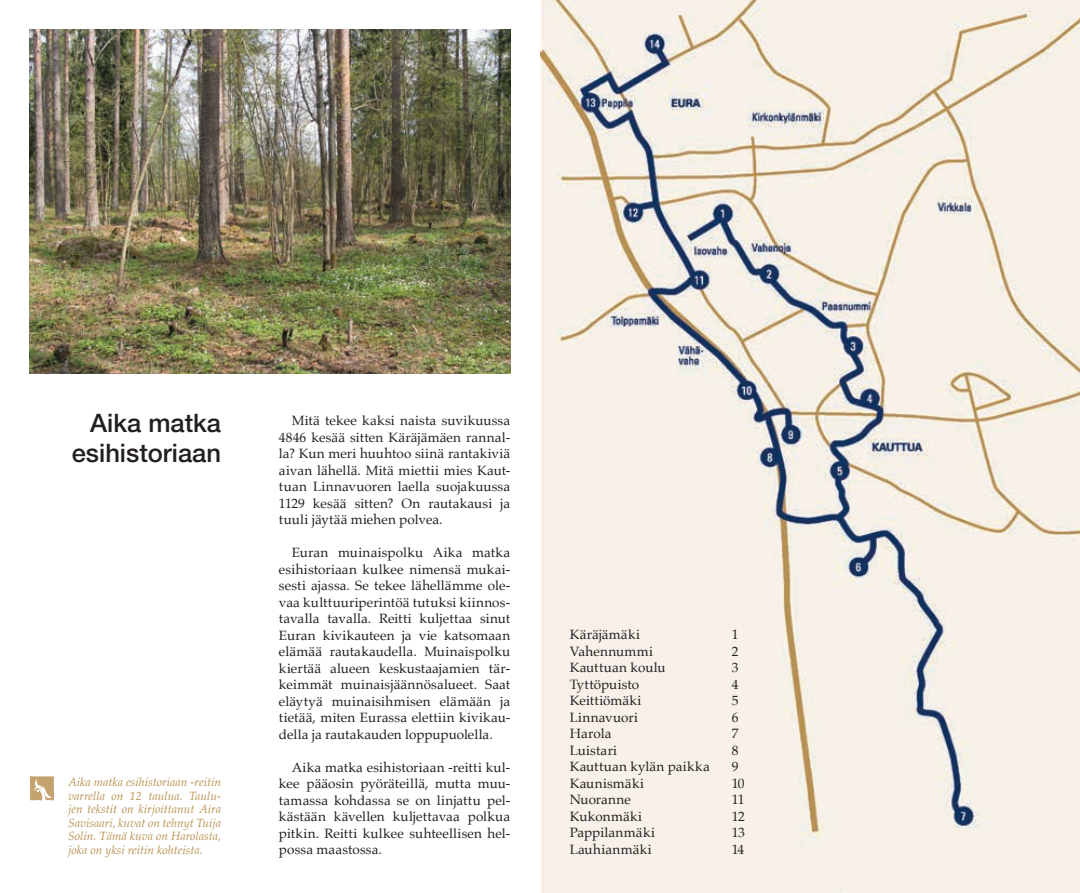
<style>
.page{position:relative;width:1080px;height:893px;background:#fff}
.page>*{position:absolute;margin:0;border:0;box-sizing:border-box;transform-origin:0 0}
.t1{font:500 25.5px/30px "Helvetica Neue LT Pro";color:#231f20;text-align:right}
.t2{font:13.5px/16.5px "Palatino";letter-spacing:.01em;color:#231f20;text-align:justify}
.t3{font:italic 12px/13.5px "Palatino";color:#b99151;text-align:justify}
</style>
<div class="page">
<img style="left:540px;top:0;width:540px;height:893px">
<svg style="left:30px;top:776px;width:24px;height:25px"></svg>
<img style="left:30px;top:30px;width:480px;height:343px">
<h1 class="t1" style="left:72px;top:408px;width:151px">Aika matka esihistoriaan</h1>
<p class="t3" style="left:68px;top:775px;width:155px">Aika matka esihistoriaan -reitin varrella on 12 taulua. Taulu&shy;jen tekstit on kirjoittanut Aira Savisaari, kuvat on tehnyt Tuija Solin. Tämä kuva on Harolasta, joka on yksi reitin kohteista.</p>
<p class="t2" style="left:279px;top:412px;width:233px;text-indent:13px">Mitä tekee kaksi naista suvikuussa 4846 kesää sitten Käräjämäen rannal&shy;la? Kun meri huuhtoo siinä rantakiviä aivan lähellä. Mitä miettii mies Kaut&shy;tuan Linnavuoren laella suojakuussa 1129 kesää sitten? On rautakausi ja tuuli jäytää miehen polvea.</p>
<p class="t2" style="left:279px;top:544px;width:233px;text-indent:13px">Euran muinaispolku Aika matka esihistoriaan kulkee nimensä mukai&shy;sesti ajassa. Se tekee lähellämme ole&shy;vaa kulttuuriperintöä tutuksi kiinnos&shy;tavalla tavalla. Reitti kuljettaa sinut Euran kivikauteen ja vie katsomaan elämää rautakaudella. Muinaispolku kiertää alueen keskustaajamien tär&shy;keimmät muinaisjäännösalueet. Saat eläytyä muinaisihmisen elämään ja tietää, miten Eurassa elettiin kivikau&shy;della ja rautakauden loppupuolella.</p>
<p class="t2" style="left:279px;top:759px;width:233px;text-indent:13px">Aika matka esihistoriaan -reitti kul&shy;kee pääosin pyöräteillä, mutta muu&shy;tamassa kohdassa se on linjattu pel&shy;kästään kävellen kuljettavaa polkua pitkin. Reitti kulkee suhteellisen hel&shy;possa maastossa.</p>
<p class="t2" style="left:570px;top:626px;width:72px">Käräjämäki</p>
<p class="t2" style="left:732px;top:626px;width:8px">1</p>
<p class="t2" style="left:570px;top:643px;width:85px">Vahennummi</p>
<p class="t2" style="left:732px;top:643px;width:8px">2</p>
<p class="t2" style="left:570px;top:659px;width:97px">Kauttuan koulu</p>
<p class="t2" style="left:732px;top:659px;width:8px">3</p>
<p class="t2" style="left:570px;top:676px;width:71px">Tyttöpuisto</p>
<p class="t2" style="left:732px;top:676px;width:8px">4</p>
<p class="t2" style="left:570px;top:692px;width:73px">Keittiömäki</p>
<p class="t2" style="left:732px;top:692px;width:8px">5</p>
<p class="t2" style="left:570px;top:709px;width:70px">Linnavuori</p>
<p class="t2" style="left:732px;top:709px;width:8px">6</p>
<p class="t2" style="left:570px;top:725px;width:43px">Harola</p>
<p class="t2" style="left:732px;top:725px;width:8px">7</p>
<p class="t2" style="left:570px;top:742px;width:49px">Luistari</p>
<p class="t2" style="left:732px;top:742px;width:8px">8</p>
<p class="t2" style="left:570px;top:758px;width:141px">Kauttuan kylän paikka</p>
<p class="t2" style="left:732px;top:758px;width:8px">9</p>
<p class="t2" style="left:570px;top:775px;width:76px">Kaunismäki</p>
<p class="t2" style="left:732px;top:775px;width:14px">10</p>
<p class="t2" style="left:570px;top:791px;width:63px">Nuoranne</p>
<p class="t2" style="left:732px;top:791px;width:14px">11</p>
<p class="t2" style="left:570px;top:808px;width:74px">Kukonmäki</p>
<p class="t2" style="left:732px;top:808px;width:15px">12</p>
<p class="t2" style="left:570px;top:824px;width:87px">Pappilanmäki</p>
<p class="t2" style="left:732px;top:824px;width:15px">13</p>
<p class="t2" style="left:570px;top:841px;width:84px">Lauhianmäki</p>
<p class="t2" style="left:732px;top:841px;width:14px">14</p>
</div>
